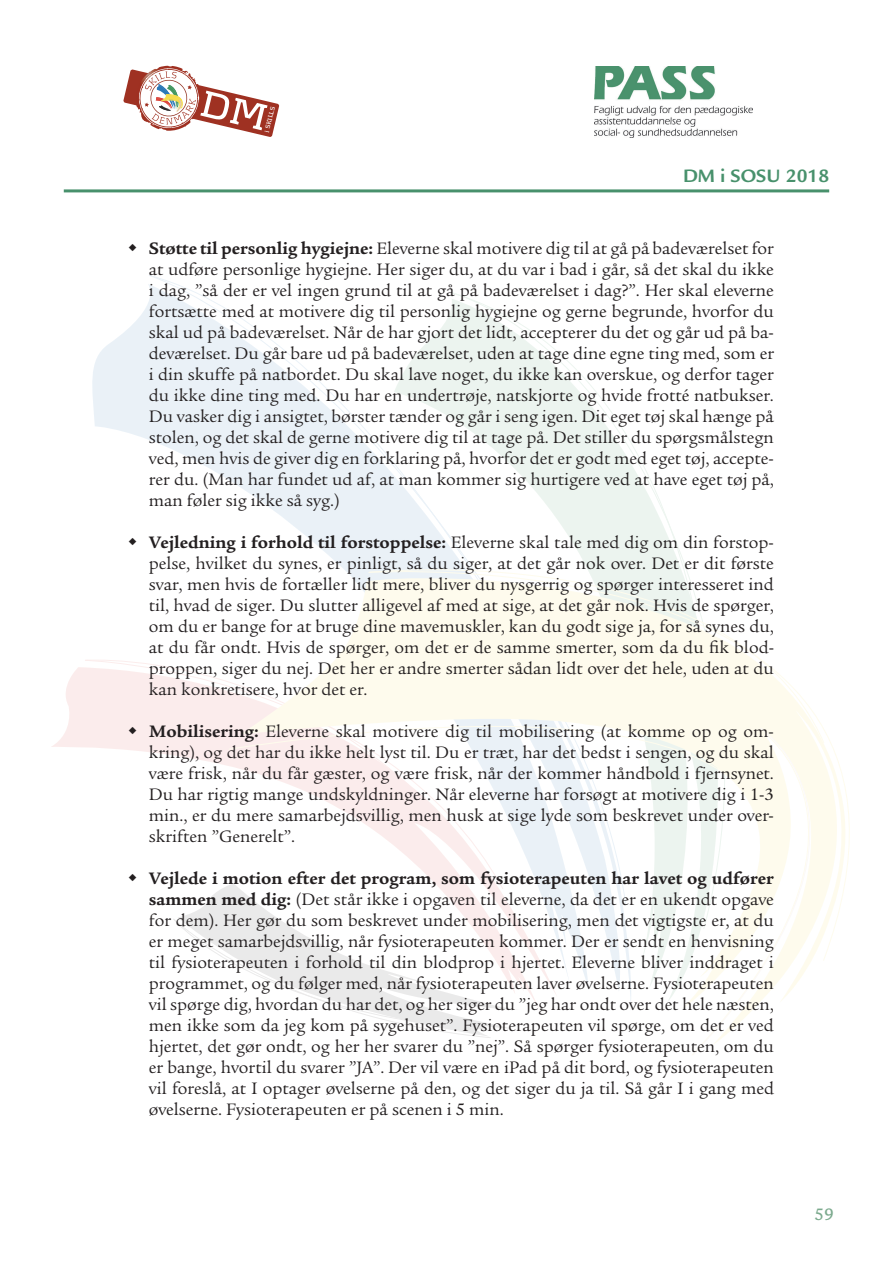
<style>
.page{position:relative;width:893px;height:1263px;background:#fff}
.page>*{position:absolute;margin:0;border:0;box-sizing:border-box;transform-origin:0 0}
.t1{font:700 19.5px "Legacy Sans Std";color:#48916c}
.t2{font:18px/21px "Legacy Serif Std";color:#231f20;text-align:justify}
.t3{font:500 18px "Legacy Sans Std";color:#7caa8e}
.t4{font:700 6.45px "Kontrapunkt";color:#fff}
.s1{font-weight:700}
</style>
<div class="page">
<hr style="left:64px;top:189px;width:765px;height:3px;background:#48916c">
<img style="left:594px;top:66px;width:159px;height:72px">
<svg style="left:52px;top:667px;width:33px;height:80px;fill:#fbecec"></svg>
<svg style="left:87px;top:284px;width:87px;height:636px"></svg>
<svg style="left:149px;top:275px;width:304px;height:628px"></svg>
<svg style="left:394px;top:299px;width:58px;height:236px"></svg>
<svg style="left:452px;top:293px;width:222px;height:242px"></svg>
<svg style="left:369px;top:536px;width:320px;height:40px"></svg>
<svg style="left:229px;top:670px;width:11px;height:152px"></svg>
<svg style="left:177px;top:883px;width:63px;height:36px;fill:#ebeaea"></svg>
<svg style="left:174px;top:919px;width:66px;height:48px"></svg>
<svg style="left:240px;top:576px;width:583px;height:462px"></svg>
<svg style="left:693px;top:728px;width:156px;height:326px"></svg>
<svg style="left:123px;top:67px;width:156px;height:70px"></svg>
<svg style="left:129px;top:538px;width:7px;height:7px"></svg>
<svg style="left:129px;top:727px;width:7px;height:7px"></svg>
<svg style="left:129px;top:874px;width:7px;height:7px"></svg>
<p class="t4" style="left:263px;top:131px;width:28px;rotate:-76deg">i SKILLS</p>
<p class="t1" style="left:683px;top:164px;width:148px">DM i SOSU 2018</p>
<p class="t2" style="left:149px;top:238px;width:627px"><span class="s1">Støtte til personlig hygiejne:</span> Eleverne skal motivere dig til at gå på badeværelset for at udføre personlige hygiejne. Her siger du, at du var i bad i går, så det skal du ikke i dag, ”så der er vel ingen grund til at gå på badeværelset i dag?”. Her skal eleverne fortsætte med at motivere dig til personlig hygiejne og gerne begrunde, hvorfor du skal ud på badeværelset. Når de har gjort det lidt, accepterer du det og går ud på ba&shy;deværelset. Du går bare ud på badeværelset, uden at tage dine egne ting med, som er i din skuffe på natbordet. Du skal lave noget, du ikke kan overskue, og derfor tager du ikke dine ting med. Du har en undertrøje, natskjorte og hvide frotté natbukser.<br>Du vasker dig i ansigtet, børster tænder og går i seng igen. Dit eget tøj skal hænge på stolen, og det skal de gerne motivere dig til at tage på. Det stiller du spørgsmålstegn ved, men hvis de giver dig en forklaring på, hvorfor det er godt med eget tøj, accepte&shy;rer du. (Man har fundet ud af, at man kommer sig hurtigere ved at have eget tøj på, man føler sig ikke så syg.)</p>
<p class="t2" style="left:149px;top:532px;width:627px"><span class="s1">Vejledning i forhold til forstoppelse:</span> Eleverne skal tale med dig om din forstop&shy;pelse, hvilket du synes, er pinligt, så du siger, at det går nok over. Det er dit første svar, men hvis de fortæller lidt mere, bliver du nysgerrig og spørger interesseret ind til, hvad de siger. Du slutter alligevel af med at sige, at det går nok. Hvis de spørger, om du er bange for at bruge dine mavemuskler, kan du godt sige ja, for så synes du, at du får ondt. Hvis de spørger, om det er de samme smerter, som da du fik blod&shy;proppen, siger du nej. Det her er andre smerter sådan lidt over det hele, uden at du kan konkretisere, hvor det er.</p>
<p class="t2" style="left:149px;top:721px;width:627px"><span class="s1">Mobilisering:</span> Eleverne skal motivere dig til mobilisering (at komme op og om&shy;kring), og det har du ikke helt lyst til. Du er træt, har det bedst i sengen, og du skal være frisk, når du får gæster, og være frisk, når der kommer håndbold i fjernsynet.<br>Du har rigtig mange undskyldninger. Når eleverne har forsøgt at motivere dig i 1-3 min., er du mere samarbejdsvillig, men husk at sige lyde som beskrevet under over&shy;skriften ”Generelt”.</p>
<p class="t2" style="left:149px;top:868px;width:627px"><span class="s1">Vejlede i motion efter det program, som fysioterapeuten har lavet og udfører sammen med dig:</span> (Det står ikke i opgaven til eleverne, da det er en ukendt opgave for dem). Her gør du som beskrevet under mobilisering, men det vigtigste er, at du er meget samarbejdsvillig, når fysioterapeuten kommer. Der er sendt en henvisning til fysioterapeuten i forhold til din blodprop i hjertet. Eleverne bliver inddraget i programmet, og du følger med, når fysioterapeuten laver øvelserne. Fysioterapeuten vil spørge dig, hvordan du har det, og her siger du ”jeg har ondt over det hele næsten, men ikke som da jeg kom på sygehuset”. Fysioterapeuten vil spørge, om det er ved hjertet, det gør ondt, og her her svarer du ”nej”. Så spørger fysioterapeuten, om du er bange, hvortil du svarer ”JA”. Der vil være en iPad på dit bord, og fysioterapeuten vil foreslå, at I optager øvelserne på den, og det siger du ja til. Så går I i gang med øvelserne. Fysioterapeuten er på scenen i 5 min.</p>
<p class="t3" style="left:814px;top:1204px;width:21px">59</p>
</div>
